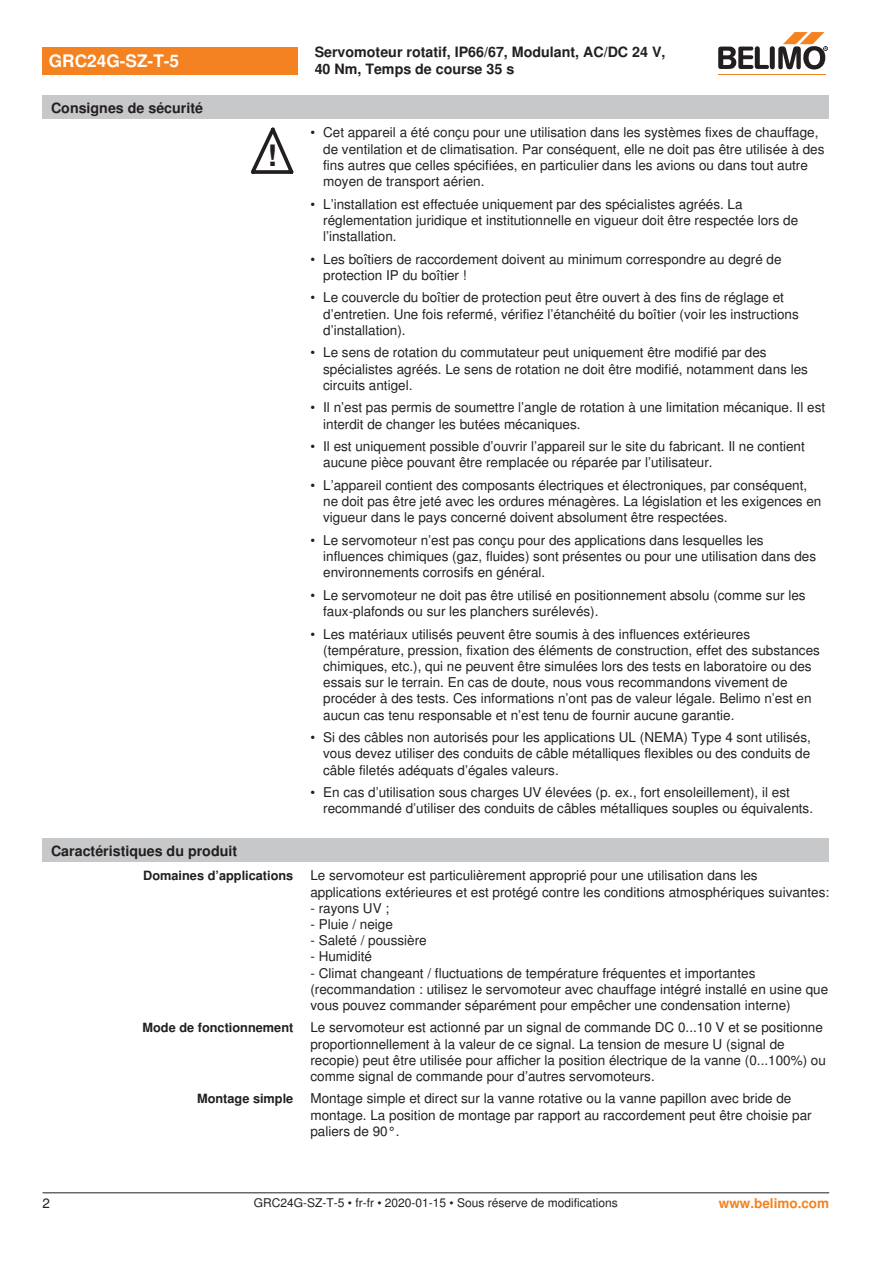
<style>
.page{position:relative;width:893px;height:1263px;background:#fff}
.page>*{position:absolute;margin:0;border:0;box-sizing:border-box;transform-origin:0 0}
.t1{font:700 29.55px "Nimbus Sans BEL";color:#231f20}
.t2{font:700 17.25px "Nimbus Sans BEL";color:#fff}
.t3{font:700 14.25px/17.1px "Nimbus Sans BEL";color:#231f20}
.Bulletpoints_1_5mm_A{font:13.5px/16.2px "Nimbus Sans BEL";color:#231f20}
.Rechtsbündig_Footer{font:700 13.5px "Nimbus Sans BEL";color:#f58220}
.Rechtsbündig{font:700 12.75px "Nimbus Sans BEL";color:#231f20}
.Footer_EU_center{font:12px "Nimbus Sans BEL";color:#231f20}
</style>
<div class="page">
<svg style="left:251px;top:128px;width:42px;height:46px"></svg>
<div style="left:43px;top:839px;width:786px;height:23px;background:#c7c8ca"></div>
<div style="left:43px;top:47px;width:255px;height:27px;background:#f58220"></div>
<hr style="left:718px;top:74px;width:107px;height:1px;background:#f58220">
<svg style="left:718px;top:32px;width:110px;height:38px"></svg>
<div style="left:43px;top:96px;width:786px;height:23px;background:#c7c8ca"></div>
<hr style="left:43px;top:1192px;width:786px;height:1px;background:#231f20">
<p class="t2" style="left:49px;top:51px;width:132px">GRC24G-SZ-T-5</p>
<p class="t3" style="left:315px;top:44px;width:352px">Servomoteur rotatif, IP66/67, Modulant, AC/DC 24 V,<br>40 Nm, Temps de course 35 s</p>
<p class="t3" style="left:51px;top:100px;width:154px">Consignes de sécurité</p>
<p class="t1" style="left:267px;top:138px;width:11px">!</p>
<p class="Bulletpoints_1_5mm_A" style="left:323px;top:125px;width:503px;text-indent:-13px">• Cet appareil a été conçu pour une utilisation dans les systèmes fixes de chauffage, de ventilation et de climatisation. Par conséquent, elle ne doit pas être utilisée à des fins autres que celles spécifiées, en particulier dans les avions ou dans tout autre moyen de transport aérien.</p>
<p class="Bulletpoints_1_5mm_A" style="left:323px;top:196px;width:476px;text-indent:-13px">• L’installation est effectuée uniquement par des spécialistes agréés. La réglementation juridique et institutionnelle en vigueur doit être respectée lors de l’installation.</p>
<p class="Bulletpoints_1_5mm_A" style="left:323px;top:251px;width:460px;text-indent:-13px">• Les boîtiers de raccordement doivent au minimum correspondre au degré de protection IP du boîtier !</p>
<p class="Bulletpoints_1_5mm_A" style="left:323px;top:290px;width:477px;text-indent:-13px">• Le couvercle du boîtier de protection peut être ouvert à des fins de réglage et d’entretien. Une fois refermé, vérifiez l’étanchéité du boîtier (voir les instructions d’installation).</p>
<p class="Bulletpoints_1_5mm_A" style="left:323px;top:345px;width:486px;text-indent:-13px">• Le sens de rotation du commutateur peut uniquement être modifié par des spécialistes agréés. Le sens de rotation ne doit être modifié, notamment dans les circuits antigel.</p>
<p class="Bulletpoints_1_5mm_A" style="left:323px;top:400px;width:503px;text-indent:-13px">• Il n’est pas permis de soumettre l’angle de rotation à une limitation mécanique. Il est interdit de changer les butées mécaniques.</p>
<p class="Bulletpoints_1_5mm_A" style="left:323px;top:439px;width:483px;text-indent:-13px">• Il est uniquement possible d’ouvrir l’appareil sur le site du fabricant. Il ne contient aucune pièce pouvant être remplacée ou réparée par l’utilisateur.</p>
<p class="Bulletpoints_1_5mm_A" style="left:323px;top:477px;width:500px;text-indent:-13px">• L’appareil contient des composants électriques et électroniques, par conséquent, ne doit pas être jeté avec les ordures ménagères. La législation et les exigences en vigueur dans le pays concerné doivent absolument être respectées.</p>
<p class="Bulletpoints_1_5mm_A" style="left:323px;top:532px;width:494px;text-indent:-13px">• Le servomoteur n’est pas conçu pour des applications dans lesquelles les influences chimiques (gaz, fluides) sont présentes ou pour une utilisation dans des environnements corrosifs en général.</p>
<p class="Bulletpoints_1_5mm_A" style="left:323px;top:587px;width:484px;text-indent:-13px">• Le servomoteur ne doit pas être utilisé en positionnement absolu (comme sur les faux-plafonds ou sur les planchers surélevés).</p>
<p class="Bulletpoints_1_5mm_A" style="left:323px;top:626px;width:498px;text-indent:-13px">• Les matériaux utilisés peuvent être soumis à des influences extérieures (température, pression, fixation des éléments de construction, effet des substances chimiques, etc.), qui ne peuvent être simulées lors des tests en laboratoire ou des essais sur le terrain. En cas de doute, nous vous recommandons vivement de procéder à des tests. Ces informations n’ont pas de valeur légale. Belimo n’est en aucun cas tenu responsable et n’est tenu de fournir aucune garantie.</p>
<p class="Bulletpoints_1_5mm_A" style="left:323px;top:730px;width:489px;text-align:justify;text-indent:-13px">• Si des câbles non autorisés pour les applications UL (NEMA) Type 4 sont utilisés, vous devez utiliser des conduits de câble métalliques flexibles ou des conduits de câble filetés adéquats d’égales valeurs.</p>
<p class="Bulletpoints_1_5mm_A" style="left:323px;top:785px;width:491px;text-indent:-13px">• En cas d’utilisation sous charges UV élevées (p. ex., fort ensoleillement), il est recommandé d’utiliser des conduits de câbles métalliques souples ou équivalents.</p>
<p class="t3" style="left:51px;top:843px;width:188px">Caractéristiques du produit</p>
<p class="Rechtsbündig" style="left:143px;top:868px;width:152px">Domaines d’applications</p>
<p class="Bulletpoints_1_5mm_A" style="left:310px;top:868px;width:520px">Le servomoteur est particulièrement approprié pour une utilisation dans les applications extérieures et est protégé contre les conditions atmosphériques suivantes:</p>
<p class="Bulletpoints_1_5mm_A" style="left:310px;top:900px;width:80px">- rayons UV ;</p>
<p class="Bulletpoints_1_5mm_A" style="left:310px;top:916px;width:84px">- Pluie / neige</p>
<p class="Bulletpoints_1_5mm_A" style="left:310px;top:933px;width:118px">- Saleté / poussière</p>
<p class="Bulletpoints_1_5mm_A" style="left:310px;top:949px;width:63px">- Humidité</p>
<p class="Bulletpoints_1_5mm_A" style="left:310px;top:965px;width:519px">- Climat changeant / fluctuations de température fréquentes et importantes (recommandation : utilisez le servomoteur avec chauffage intégré installé en usine que vous pouvez commander séparément pour empêcher une condensation interne)</p>
<p class="Rechtsbündig" style="left:143px;top:1020px;width:152px">Mode de fonctionnement</p>
<p class="Bulletpoints_1_5mm_A" style="left:310px;top:1020px;width:517px">Le servomoteur est actionné par un signal de commande DC 0...10 V et se positionne proportionnellement à la valeur de ce signal. La tension de mesure U (signal de recopie) peut être utilisée pour afficher la position électrique de la vanne (0...100%) ou comme signal de commande pour d’autres servomoteurs.</p>
<p class="Rechtsbündig" style="left:197px;top:1091px;width:98px">Montage simple</p>
<p class="Bulletpoints_1_5mm_A" style="left:310px;top:1091px;width:503px">Montage simple et direct sur la vanne rotative ou la vanne papillon avec bride de montage. La position de montage par rapport au raccordement peut être choisie par paliers de 90°.</p>
<p class="Bulletpoints_1_5mm_A" style="left:43px;top:1196px;width:9px">2</p>
<p class="Footer_EU_center" style="left:254px;top:1196px;width:366px">GRC24G-SZ-T-5 • fr-fr • 2020-01-15 • Sous réserve de modifications</p>
<p class="Rechtsbündig_Footer" style="left:719px;top:1195px;width:112px">www.belimo.com</p>
</div>
